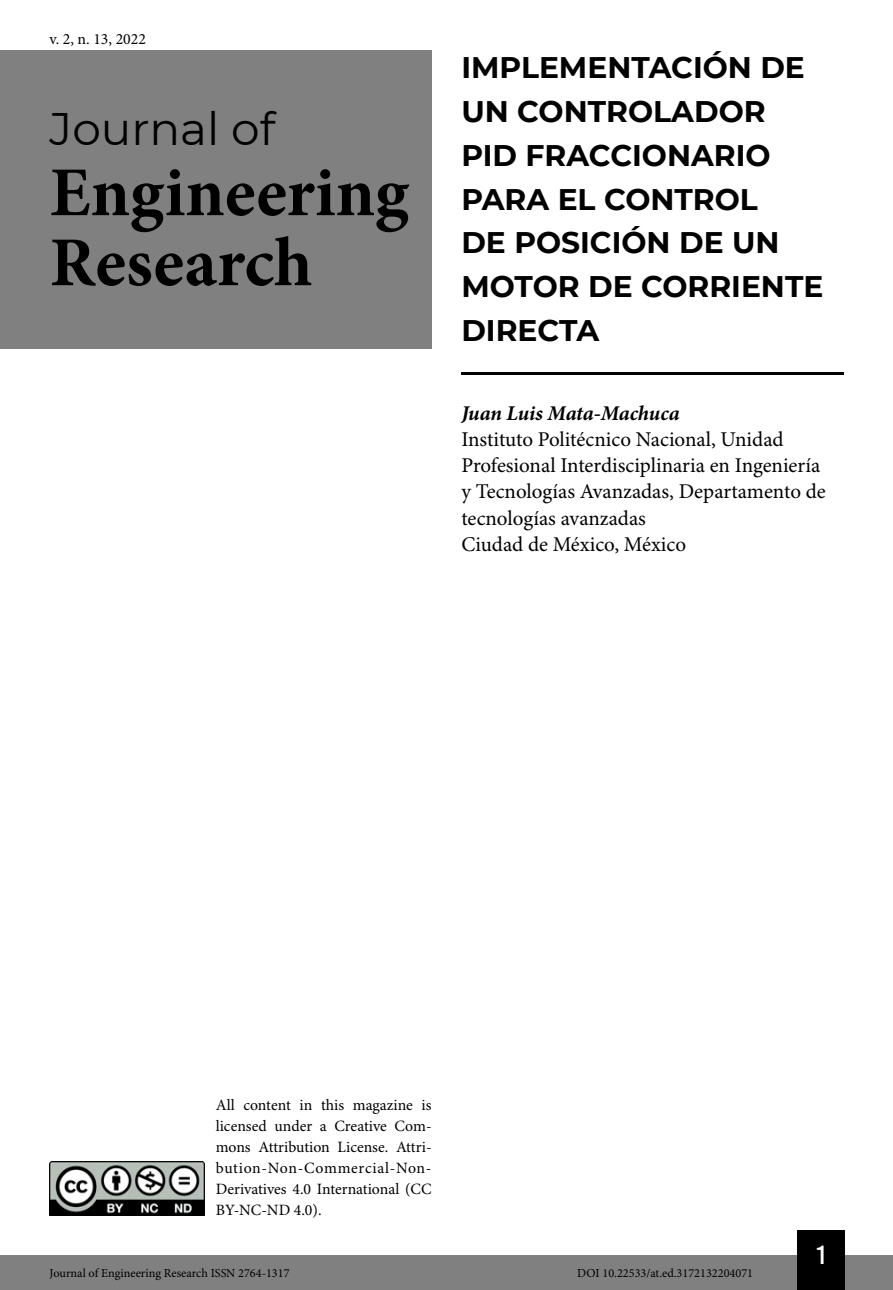
<style>
.page{position:relative;width:893px;height:1290px;background:#fff}
.page>*{position:absolute;margin:0;border:0;box-sizing:border-box;transform-origin:0 0}
.t1{font:700 70px/70px "Minion Pro";color:#000}
.t2{font:45.5px "Montserrat";color:#000}
.t3{font:700 29.75px/43.8px "Montserrat";color:#000}
.t4{font:26.25px "Bebas Kai";color:#fff}
.t5{font:21px/26.2px "Minion Pro";color:#000}
.t6{font:italic 700 21px "Minion Pro";letter-spacing:-.01em;color:#000}
.t7{font:15.75px/21px "Minion Pro";color:#000;text-align:justify}
.t8{font:12.25px "Minion Pro";color:#000}
</style>
<div class="page">
<div style="left:0;top:1255px;width:893px;height:35px;background:#808080"></div>
<div style="left:797px;top:1230px;width:48px;height:60px;background:#000"></div>
<img style="left:50px;top:1161px;width:154px;height:54px">
<div style="left:0;top:50px;width:432px;height:298px;background:#808080"></div>
<hr style="left:461px;top:372px;width:382px;height:3px;background:#000">
<p class="t7" style="left:50px;top:29px;width:98px">v. 2, n. 13, 2022</p>
<h2 class="t2" style="left:50px;top:98px;width:227px">Journal of</h2>
<h1 class="t1" style="left:50px;top:157px;width:361px">Engineering<br>Research</h1>
<h3 class="t3" style="left:461px;top:44px;width:363px">IMPLEMENTACIÓN DE<br>UN CONTROLADOR<br>PID FRACCIONARIO<br>PARA EL CONTROL<br>DE POSICIÓN DE UN<br>MOTOR DE CORRIENTE<br>DIRECTA</h3>
<h3 class="t6" style="left:461px;top:398px;width:220px">Juan Luis Mata-Machuca</h3>
<h3 class="t5" style="left:461px;top:427px;width:366px">Instituto Politécnico Nacional, Unidad Profesional Interdisciplinaria en Ingeniería y Tecnologías Avanzadas, Departamento de tecnologías avanzadas<br>Ciudad de México, México</h3>
<p class="t7" style="left:216px;top:1095px;width:217px">All content in this magazine is licensed under a Creative Com&shy;mons Attribution License. Attri&shy;bution-Non-Commercial-Non-Derivatives 4.0 International (CC BY-NC-ND 4.0).</p>
<h3 class="t4" style="left:817px;top:1241px;width:10px">1</h3>
<p class="t8" style="left:50px;top:1266px;width:241px">Journal of Engineering Research ISSN 2764-1317</p>
<p class="t8" style="left:577px;top:1266px;width:177px">DOI 10.22533/at.ed.3172132204071</p>
</div>
